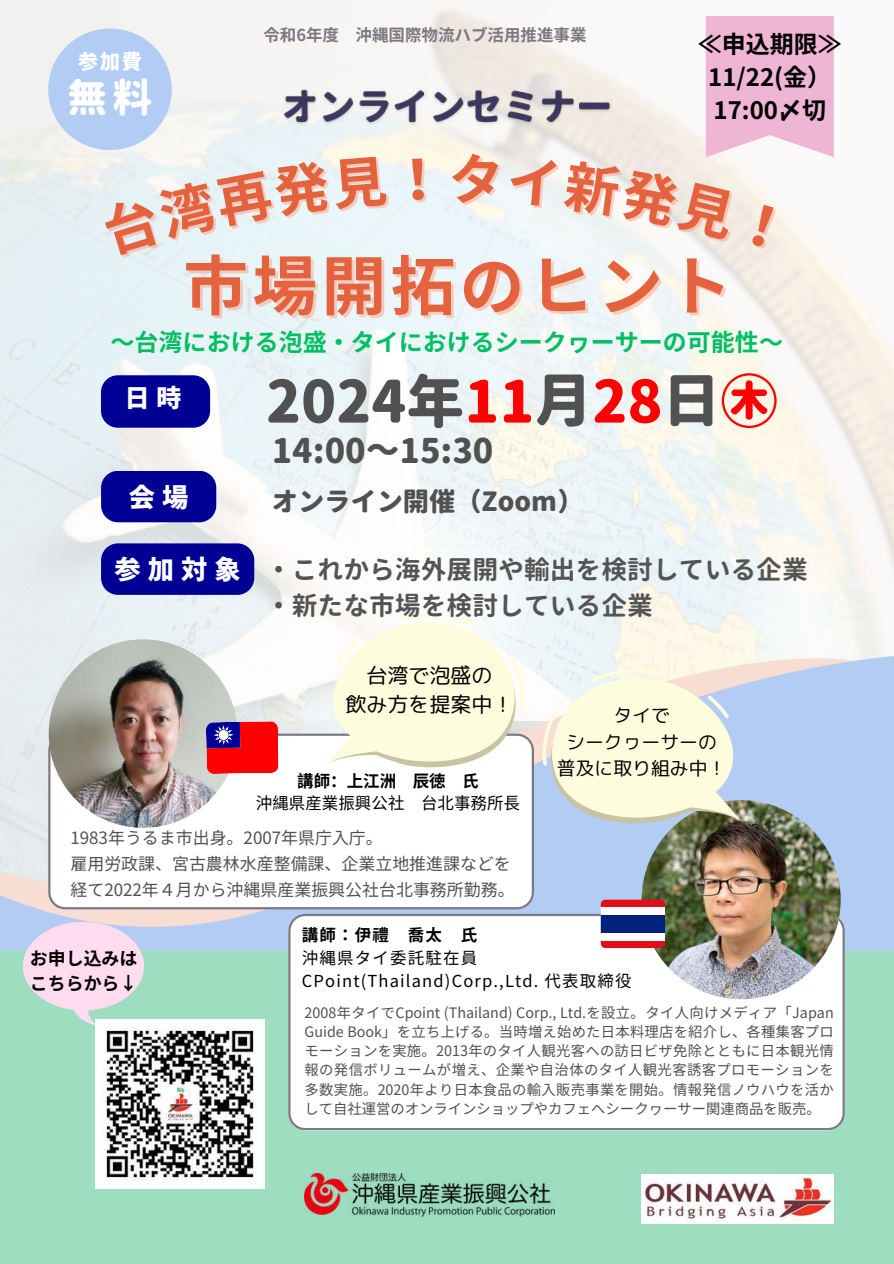
<style>
.page{position:relative;width:894px;height:1264px;background:#fff}
.page>*{position:absolute;margin:0;border:0;box-sizing:border-box;transform-origin:0 0}
.t1{font:700 64.95px "Noto Sans JP";letter-spacing:.065em;color:#e5623f}
.t2{font:800 57.75px "Gen Jyuu Gothic";color:#525151}
.t3{font:800 39.45px "Gen Jyuu Gothic";color:#fff}
.t4{font:800 33.75px "Gen Jyuu Gothic";color:#525151}
.t5{font:800 26.25px "Gen Jyuu Gothic";color:#525151}
.t6{font:900 26.25px "Noto Sans JP";letter-spacing:.27em;color:#fff}
.t7{font:700 25.8px/36px "Gen Jyuu Gothic";color:#545454}
.t8{font:900 24.9px "Noto Sans JP";color:#fff}
.t9{font:700 24px "Noto Sans JP";color:#00bf63}
.t10{font:700 24px/32.7px "Noto Sans JP";color:#000;text-align:center}
.t11{font:21px/29.2px "rounded mplus 1 p regular";color:#000;text-align:center}
.t12{font:800 20.4px "Gen Jyuu Gothic";color:#fff}
.t13{font:18.75px/26.4px "rounded mplus 1 p regular";color:#000;text-align:center}
.t14{font:700 18px/24.5px "Noto Sans JP";color:#000}
.t15{font:16.95px/25.8px "Noto Sans JP";color:#525151}
.t16{font:16.5px/22.5px "Noto Sans JP";letter-spacing:.07em;color:#000}
.t17{font:700 16.5px "Noto Sans JP";color:#7e7882}
.t18{font:16.5px "Noto Sans CJ Ksc";color:#000}
.t19{font:700 16.5px "Noto Sans CJ Ksc";color:#000}
.t20{font:700 16.5px "Noto Sans JP";color:#000}
.t21{font:14.4px/19.2px "Noto Sans JP";color:#525151;text-align:justify}
.s1{color:#fe0000}
</style>
<div class="page">
<svg style="left:0;top:609px;width:893px;height:341px"></svg>
<div style="left:0;top:950px;width:893px;height:313px;background:#9eddc0"></div>
<svg style="left:48px;top:733px;width:485px;height:176px"></svg>
<img style="left:49px;top:639px;width:188px;height:188px;border-radius:50%">
<div style="left:288px;top:913px;width:556px;height:216px;background:#fff"></div>
<img style="left:641px;top:800px;width:199px;height:199px;border-radius:50%">
<div style="left:101px;top:375px;width:109px;height:53px;background:#000095;border-radius:17px"></div>
<div style="left:101px;top:471px;width:115px;height:51px;background:#000095"></div>
<svg style="left:101px;top:543px;width:153px;height:52px;background:#090998"></svg>
<svg style="left:206px;top:721px;width:73px;height:53px;background:#cd1934"></svg>
<div style="left:600px;top:906px;width:64px;height:9px;background:#fff"></div>
<div style="left:600px;top:932px;width:64px;height:9px;background:#fff"></div>
<div style="left:600px;top:941px;width:64px;height:7px;background:#de1018"></div>
<div style="left:600px;top:899px;width:64px;height:7px;background:#de1018"></div>
<div style="left:600px;top:915px;width:64px;height:17px;background:#00247d"></div>
<svg style="left:23px;top:921px;width:121px;height:104px"></svg>
<img style="left:641px;top:1174px;width:191px;height:49px">
<div style="left:48px;top:29px;width:124px;height:121px;background:#b3ccf4;border-radius:50%"></div>
<img style="left:95px;top:1019px;width:169px;height:169px">
<img style="left:304px;top:1173px;width:250px;height:43px">
<svg style="left:326px;top:612px;width:198px;height:159px"></svg>
<img style="left:277px;top:81px;width:231px;height:51px">
<svg style="left:542px;top:668px;width:198px;height:158px;background:#ecedda"></svg>
<svg style="left:100px;top:155px;width:287px;height:102px;background:#e8f3f5"></svg>
<svg style="left:411px;top:158px;width:13px;height:42px"></svg>
<svg style="left:451px;top:152px;width:47px;height:52px;background:#f3f5ee"></svg>
<svg style="left:508px;top:16px;width:325px;height:231px"></svg>
<h3 class="t12" style="left:78px;top:47px;width:66px">参加費</h3>
<h3 class="t3" style="left:68px;top:69px;width:86px">無料</h3>
<p class="t17" style="left:263px;top:21px;width:324px">令和6年度 沖縄国際物流ハブ活用推進事業</p>
<h3 class="t10" style="left:697px;top:27px;width:145px">≪申込期限≫<br>11/22(金）<br>17:00〆切</h3>
<h1 class="t1" style="left:183px;top:234px;width:550px">市場開拓のヒント</h1>
<h3 class="t9" style="left:111px;top:323px;width:672px">～台湾における泡盛・タイにおけるシークヮーサーの可能性～</h3>
<h3 class="t8" style="left:125px;top:378px;width:58px">日時</h3>
<h3 class="t6" style="left:129px;top:476px;width:61px">会場</h3>
<h3 class="t6" style="left:114px;top:549px;width:127px">参加対象</h3>
<h2 class="t2" style="left:266px;top:360px;width:513px">2024年<span class="s1">11</span>月<span class="s1">28</span>日<span class="s1">㊍</span></h2>
<h3 class="t4" style="left:272px;top:426px;width:223px">14:00～15:30</h3>
<h3 class="t5" style="left:272px;top:482px;width:313px">オンライン開催（Zoom）</h3>
<h3 class="t7" style="left:266px;top:551px;width:543px">・これから海外展開や輸出を検討している企業・新たな市場を検討している企業</h3>
<h3 class="t11" style="left:345px;top:660px;width:169px">台湾で泡盛の<br>飲み方を提案中！</h3>
<p class="t19" style="left:297px;top:767px;width:180px">講師：上江洲 辰徳 氏</p>
<p class="t18" style="left:256px;top:789px;width:264px">沖縄県産業振興公社 台北事務所長</p>
<h3 class="t13" style="left:556px;top:702px;width:171px">タイで<br>シークヮーサーの普及に取り組み中！</h3>
<p class="t15" style="left:70px;top:823px;width:445px">1983年うるま市出身。2007年県庁入庁。<br>雇用労政課、宮古農林水産整備課、企業立地推進課などを経て2022年４月から沖縄県産業振興公社台北事務所勤務。</p>
<p class="t14" style="left:30px;top:945px;width:109px">お申し込みはこちらから↓</p>
<p class="t20" style="left:302px;top:922px;width:176px">講師：伊禮 喬太 氏</p>
<p class="t16" style="left:302px;top:945px;width:331px">沖縄県タイ委託駐在員<br>CPoint(Thailand)Corp.,Ltd. 代表取締役</p>
<p class="t21" style="left:304px;top:1002px;width:530px">2008年タイでCpoint (Thailand) Corp., Ltd.を設立。タイ人向けメディア「Japan Guide Book」を立ち上げる。当時増え始めた日本料理店を紹介し、各種集客プロモーションを実施。2013年のタイ人観光客への訪日ビザ免除とともに日本観光情報の発信ボリュームが増え、企業や自治体のタイ人観光客誘客プロモーションを多数実施。2020年より日本食品の輸入販売事業を開始。情報発信ノウハウを活かして自社運営のオンラインショップやカフェへシークヮーサー関連商品を販売。</p>
</div>
